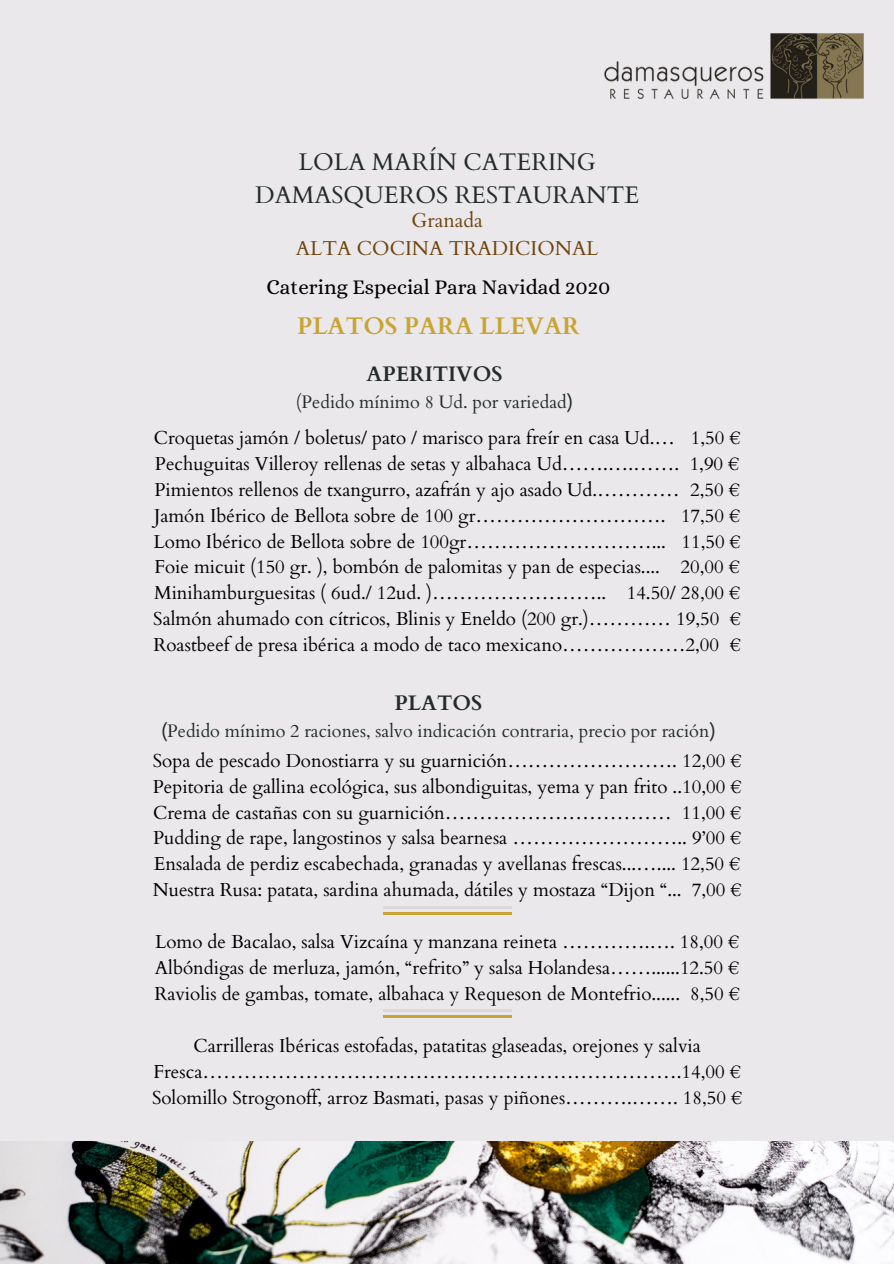
<style>
.page{position:relative;width:894px;height:1264px;background:#fff}
.page>*{position:absolute;margin:0;border:0;box-sizing:border-box;transform-origin:0 0}
.t1{font:24px/32.7px "Cardo";color:#242b2a;text-align:center}
.t2{font:700 24px "Cardo";color:#c8a433}
.t3{font:21px "Alice";color:#000}
.t4{font:700 21px "Cardo";color:#242b2a}
.t5{font:20.1px/28px "Cardo";color:#6e4510;text-align:center}
.t6{font:18.75px/26px "Cardo";color:#000;text-align:justify}
.t7{font:18px "Cardo";color:#242b2a}
.s1{font-weight:700}
</style>
<div class="page">
<div style="left:0;top:0;width:893px;height:1263px;background:#eae8eb"></div>
<hr style="left:382px;top:911px;width:129px;height:3px;background:#c8a433">
<hr style="left:382px;top:905px;width:129px;height:3px;background:#d9d9d9">
<hr style="left:382px;top:1015px;width:129px;height:3px;background:#c8a433">
<hr style="left:382px;top:1009px;width:129px;height:3px;background:#d9d9d9">
<img style="left:604px;top:33px;width:259px;height:66px">
<img style="left:0;top:1141px;width:893px;height:122px">
<p class="t1" style="left:255px;top:146px;width:385px">LOLA MARÍN CATERING<br>DAMASQUEROS RESTAURANTE</p>
<p class="t5" style="left:296px;top:206px;width:304px">Granada<br>ALTA COCINA TRADICIONAL</p>
<p class="t3" style="left:266px;top:274px;width:345px">Catering Especial Para Navidad 2020</p>
<p class="t2" style="left:297px;top:310px;width:284px">PLATOS PARA LLEVAR</p>
<p class="t4" style="left:366px;top:360px;width:137px">APERITIVOS</p>
<p class="t7" style="left:296px;top:390px;width:279px">(Pedido mínimo 8 Ud. por variedad<span class="s1">)</span></p>
<p class="t6" style="left:153px;top:425px;width:589px">Croquetas jamón / boletus/ pato / marisco para freír en casa Ud.… 1,50 € Pechuguitas Villeroy rellenas de setas y albahaca Ud…….….……. 1,90 € Pimientos rellenos de txangurro, azafrán y ajo asado Ud.………… 2,50 € Jamón Ibérico de Bellota sobre de 100 gr………………………. 17,50 € Lomo Ibérico de Bellota sobre de 100gr………………………... 11,50 € Foie micuit (150 gr. ), bombón de palomitas y pan de especias.... 20,00 € Minihamburguesitas ( 6ud./ 12ud. )…………………….. 14.50/ 28,00 € Salmón ahumado con cítricos, Blinis y Eneldo (200 gr.)………… 19,50 € Roastbeef de presa ibérica a modo de taco mexicano………………2,00 €</p>
<p class="t4" style="left:394px;top:689px;width:89px">PLATOS</p>
<p class="t7" style="left:161px;top:719px;width:556px"><span class="s1">(</span>Pedido mínimo 2 raciones, salvo indicación contraria, precio por ración<span class="s1">)</span></p>
<p class="t6" style="left:153px;top:747px;width:590px">Sopa de pescado Donostiarra y su guarnición……………………. 12,00 € Pepitoria de gallina ecológica, sus albondiguitas, yema y pan frito ..10,00 € Crema de castañas con su guarnición…………………………… 11,00 € Pudding de rape, langostinos y salsa bearnesa …………………….. 9’00 € Ensalada de perdiz escabechada, granadas y avellanas frescas...….... 12,50 € Nuestra Rusa: patata, sardina ahumada, dátiles y mostaza “Dijon “... 7,00 €</p>
<p class="t6" style="left:154px;top:929px;width:587px">Lomo de Bacalao, salsa Vizcaína y manzana reineta ………….…. 18,00 € Albóndigas de merluza, jamón, “refrito” y salsa Holandesa……......12.50 € Raviolis de gambas, tomate, albahaca y Requeson de Montefrio...... 8,50 €</p>
<p class="t6" style="left:152px;top:1032px;width:591px;text-align:center">Carrilleras Ibéricas estofadas, patatitas glaseadas, orejones y salvia<br>Fresca…………………………………………………………….14,00 €<br>Solomillo Strogonoff, arroz Basmati, pasas y piñones……….……. 18,50 €</p>
</div>
